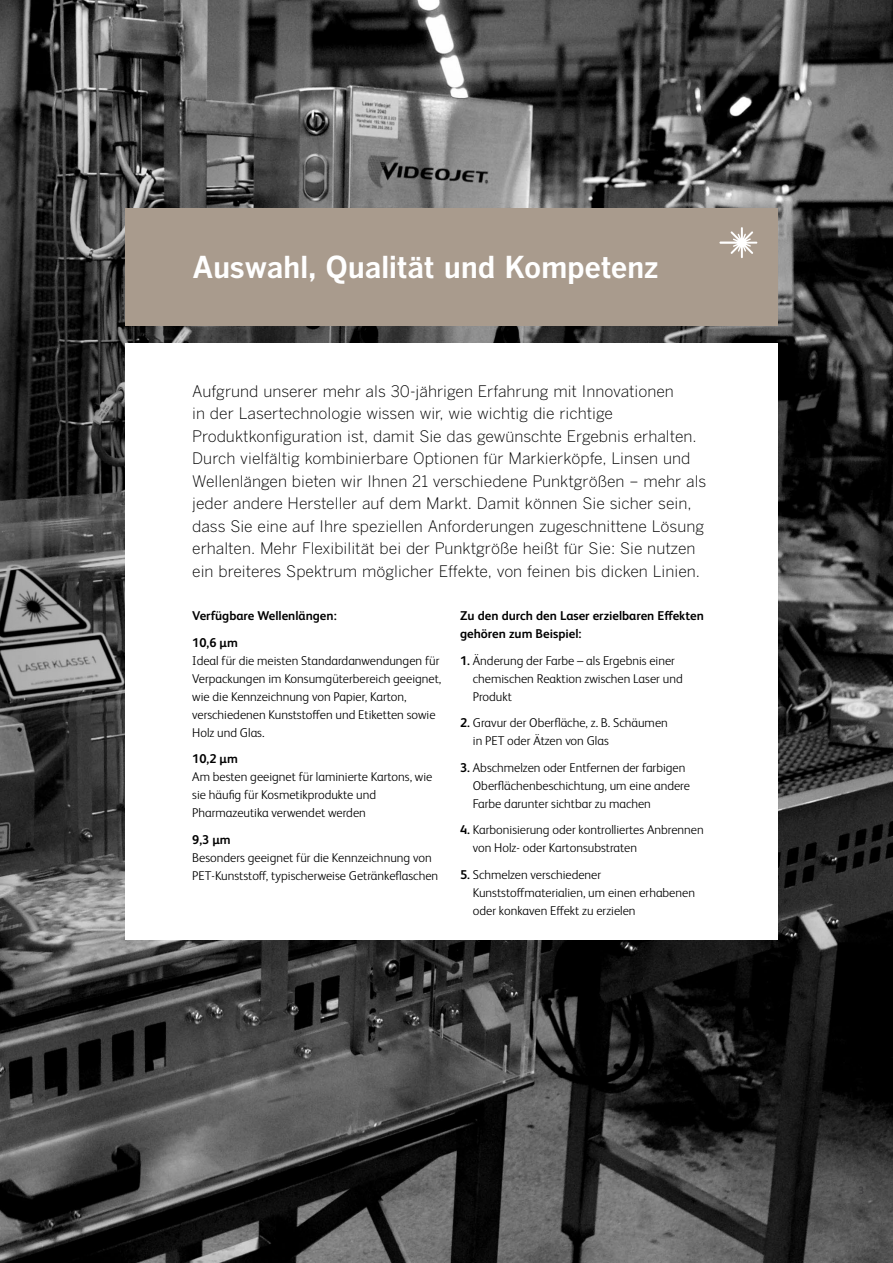
<style>
.page{position:relative;width:893px;height:1263px;background:#fff}
.page>*{position:absolute;margin:0;border:0;box-sizing:border-box;transform-origin:0 0}
.t1{font:700 30px "Benton Gothic";letter-spacing:-.015em;color:#fff}
.t2{font:300 15.75px/22.5px "Benton Gothic";color:#000}
.t3{font:300 12.75px/18px "FS Albert Pro";color:#000}
.t4{font:700 12.75px/26.5px "FS Albert Pro";color:#000}
.t5{font:300 10.5px "FS Albert Pro";color:#414042}
.s1{font-weight:700}
</style>
<div class="page">
<img style="left:0;top:0;width:893px;height:1263px">
<div style="left:125px;top:343px;width:653px;height:596px;background:#fff"></div>
<div style="left:125px;top:208px;width:653px;height:118px;background:#a99b8d"></div>
<svg style="left:719px;top:227px;width:38px;height:31px"></svg>
<h1 class="t1" style="left:192px;top:250px;width:468px">Auswahl, Qualität und Kompetenz</h1>
<p class="t2" style="left:192px;top:380px;width:516px">Aufgrund unserer mehr als 30-jährigen Erfahrung mit Innovationen<br>in der Lasertechnologie wissen wir, wie wichtig die richtige Produktkonfiguration ist, damit Sie das gewünschte Ergebnis erhalten.<br>Durch vielfältig kombinierbare Optionen für Markierköpfe, Linsen und Wellenlängen bieten wir Ihnen 21 verschiedene Punktgrößen – mehr als jeder andere Hersteller auf dem Markt. Damit können Sie sicher sein, dass Sie eine auf Ihre speziellen Anforderungen zugeschnittene Lösung erhalten. Mehr Flexibilität bei der Punktgröße heißt für Sie: Sie nutzen ein breiteres Spektrum möglicher Effekte, von feinen bis dicken Linien.</p>
<p class="t4" style="left:192px;top:602px;width:146px">Verfügbare Wellenlängen:<br>10,6 µm</p>
<p class="t3" style="left:192px;top:650px;width:251px">Ideal für die meisten Standardanwendungen für Verpackungen im Konsumgüterbereich geeignet, wie die Kennzeichnung von Papier, Karton, verschiedenen Kunststoffen und Etiketten sowie Holz und Glas.</p>
<p class="t4" style="left:192px;top:745px;width:47px">10,2 µm</p>
<p class="t3" style="left:192px;top:767px;width:242px">Am besten geeignet für laminierte Kartons, wie sie häufig für Kosmetikprodukte und<br>Pharmazeutika verwendet werden</p>
<p class="t4" style="left:192px;top:825px;width:40px">9,3 µm</p>
<p class="t3" style="left:192px;top:847px;width:247px">Besonders geeignet für die Kennzeichnung von<br>PET-Kunststoff, typischerweise Getränkeflaschen</p>
<p class="t4" style="left:460px;top:606px;width:245px;line-height:18px">Zu den durch den Laser erzielbaren Effekten gehören zum Beispiel:</p>
<p class="t3" style="left:473px;top:650px;width:211px;text-indent:-13px"><span class="s1">1.</span> Änderung der Farbe – als Ergebnis einer chemischen Reaktion zwischen Laser und<br>Produkt</p>
<p class="t3" style="left:473px;top:713px;width:197px;text-indent:-13px"><span class="s1">2.</span> Gravur der Oberfläche, z. B. Schäumen in PET oder Ätzen von Glas</p>
<p class="t3" style="left:473px;top:757px;width:219px;text-indent:-13px"><span class="s1">3.</span> Abschmelzen oder Entfernen der farbigen<br>Oberflächenbeschichtung, um eine andere<br>Farbe darunter sichtbar zu machen</p>
<p class="t3" style="left:473px;top:820px;width:232px;text-indent:-13px"><span class="s1">4.</span> Karbonisierung oder kontrolliertes Anbrennen von Holz- oder Kartonsubstraten</p>
<p class="t3" style="left:473px;top:864px;width:224px;text-indent:-13px"><span class="s1">5.</span> Schmelzen verschiedener<br>Kunststoffmaterialien, um einen erhabenen oder konkaven Effekt zu erzielen</p>
<p class="t5" style="left:858px;top:1183px;width:7px">3</p>
</div>
